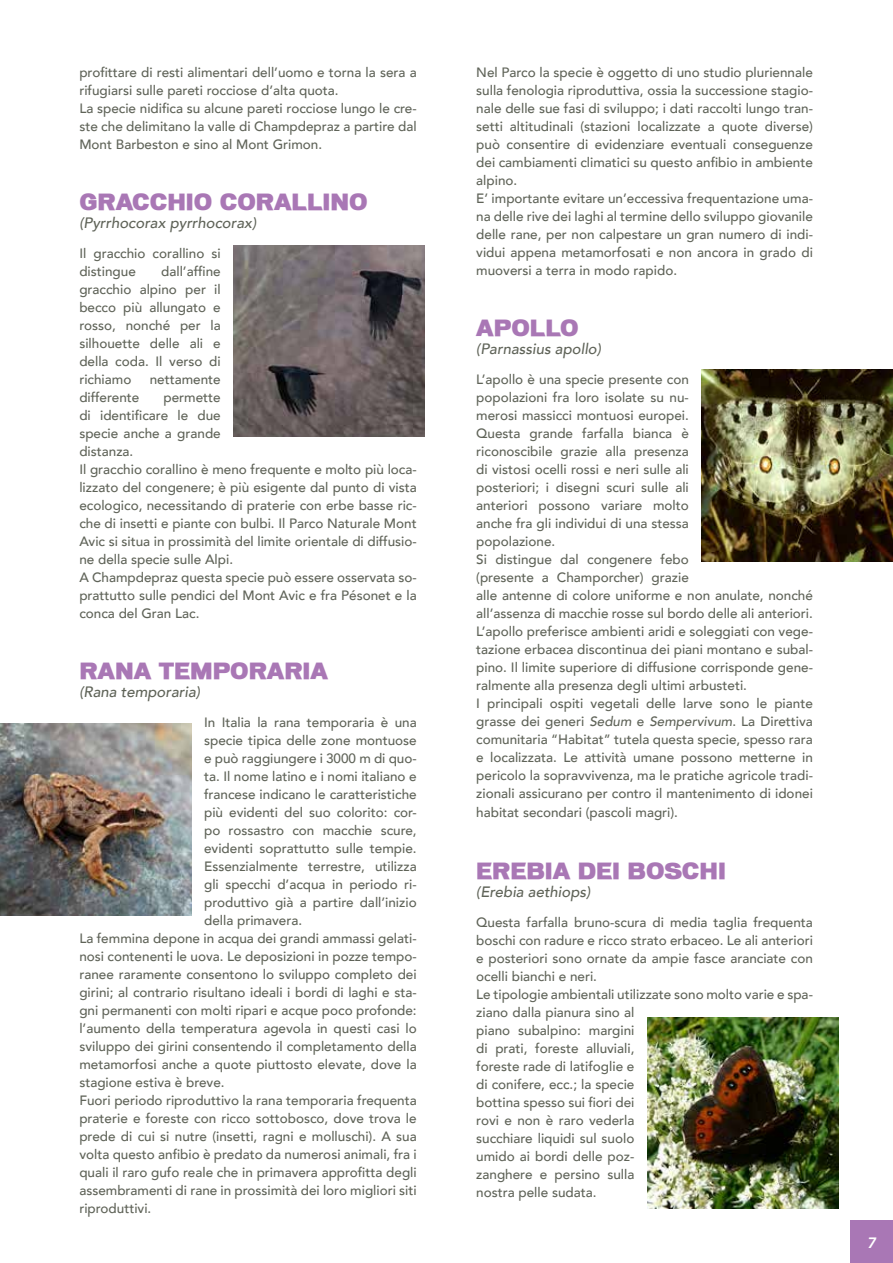
<style>
.page{position:relative;width:893px;height:1263px;background:#fff}
.page>*{position:absolute;margin:0;border:0;box-sizing:border-box;transform-origin:0 0}
.t1{font:21px "Macromedia";color:#a977b5}
.t2{font:italic 500 15px "Avenir";color:#5f6358}
.t3{font:italic 800 15px "Avenir";color:#fff}
.t4{font:500 13.5px/18px "Avenir";color:#5f6358}
.s1{font-style:italic}
</style>
<div class="page">
<img style="left:648px;top:1017px;width:191px;height:192px">
<img style="left:234px;top:246px;width:191px;height:191px">
<img style="left:702px;top:370px;width:191px;height:191px">
<img style="left:0;top:724px;width:191px;height:191px">
<div style="left:850px;top:1220px;width:43px;height:43px;background:#a977b5"></div>
<p class="t4" style="left:79px;top:62px;width:339px">profittare di resti alimentari dell’uomo e torna la sera a rifugiarsi sulle pareti rocciose d’alta quota.<br>La specie nidifica su alcune pareti rocciose lungo le cre&shy;ste che delimitano la valle di Champdepraz a partire dal Mont Barbeston e sino al Mont Grimon.</p>
<h1 class="t1" style="left:79px;top:189px;width:290px">GRACCHIO CORALLINO</h1>
<p class="t2" style="left:79px;top:214px;width:178px">(Pyrrhocorax pyrrhocorax)</p>
<p class="t4" style="left:79px;top:243px;width:143px">Il gracchio corallino si distingue</p>
<p class="t4" style="left:79px;top:261px;width:143px;text-align:justify;text-indent:82px">dall’affine gracchio alpino per il becco più allungato e rosso, nonché per la silhouette delle ali e della coda. Il verso di richiamo</p>
<p class="t4" style="left:150px;top:369px;width:73px">nettamente</p>
<p class="t4" style="left:79px;top:387px;width:62px">differente</p>
<p class="t4" style="left:79px;top:387px;width:339px;text-indent:84px">permette<br>di identificare le due<br>specie anche a grande<br>distanza.<br>Il gracchio corallino è meno frequente e molto più loca&shy;lizzato del congenere; è più esigente dal punto di vista ecologico, necessitando di praterie con erbe basse ric&shy;che di insetti e piante con bulbi. Il Parco Naturale Mont Avic si situa in prossimità del limite orientale di diffusio&shy;ne della specie sulle Alpi.<br>A Champdepraz questa specie può essere osservata so&shy;prattutto sulle pendici del Mont Avic e fra Pésonet e la conca del Gran Lac.</p>
<h1 class="t1" style="left:79px;top:658px;width:250px">RANA TEMPORARIA</h1>
<p class="t2" style="left:79px;top:683px;width:122px">(Rana temporaria)</p>
<p class="t4" style="left:204px;top:713px;width:214px">In Italia la rana temporaria è una</p>
<p class="t4" style="left:204px;top:731px;width:214px">specie tipica delle zone montuose</p>
<p class="t4" style="left:204px;top:749px;width:214px">e può raggiungere i 3000 m di quo-</p>
<p class="t4" style="left:204px;top:767px;width:214px">ta. Il nome latino e i nomi italiano e</p>
<p class="t4" style="left:204px;top:785px;width:214px">francese indicano le caratteristiche</p>
<p class="t4" style="left:204px;top:803px;width:214px">più evidenti del suo colorito: cor-</p>
<p class="t4" style="left:204px;top:821px;width:214px">po rossastro con macchie scure,</p>
<p class="t4" style="left:204px;top:839px;width:214px">evidenti soprattutto sulle tempie.</p>
<p class="t4" style="left:204px;top:857px;width:214px">Essenzialmente terrestre, utilizza</p>
<p class="t4" style="left:204px;top:875px;width:214px">gli specchi d’acqua in periodo ri-</p>
<p class="t4" style="left:204px;top:893px;width:214px">produttivo già a partire dall’inizio</p>
<p class="t4" style="left:204px;top:911px;width:99px">della primavera.</p>
<p class="t4" style="left:79px;top:929px;width:339px">La femmina depone in acqua dei grandi ammassi gelati-</p>
<p class="t4" style="left:79px;top:947px;width:339px">nosi contenenti le uova. Le deposizioni in pozze tempo-</p>
<p class="t4" style="left:79px;top:965px;width:339px">ranee raramente consentono lo sviluppo completo dei</p>
<p class="t4" style="left:79px;top:983px;width:339px">girini; al contrario risultano ideali i bordi di laghi e sta-</p>
<p class="t4" style="left:79px;top:1001px;width:339px">gni permanenti con molti ripari e acque poco profonde:</p>
<p class="t4" style="left:79px;top:1019px;width:339px">l’aumento della temperatura agevola in questi casi lo</p>
<p class="t4" style="left:79px;top:1037px;width:339px">sviluppo dei girini consentendo il completamento della</p>
<p class="t4" style="left:79px;top:1055px;width:339px">metamorfosi anche a quote piuttosto elevate, dove la</p>
<p class="t4" style="left:79px;top:1073px;width:147px">stagione estiva è breve.</p>
<p class="t4" style="left:79px;top:1091px;width:339px">Fuori periodo riproduttivo la rana temporaria frequenta</p>
<p class="t4" style="left:79px;top:1109px;width:339px">praterie e foreste con ricco sottobosco, dove trova le</p>
<p class="t4" style="left:79px;top:1127px;width:339px">prede di cui si nutre (insetti, ragni e molluschi). A sua</p>
<p class="t4" style="left:79px;top:1145px;width:339px">volta questo anfibio è predato da numerosi animali, fra i</p>
<p class="t4" style="left:79px;top:1163px;width:339px">quali il raro gufo reale che in primavera approfitta degli</p>
<p class="t4" style="left:79px;top:1181px;width:339px">assembramenti di rane in prossimità dei loro migliori siti</p>
<p class="t4" style="left:79px;top:1199px;width:73px">riproduttivi.</p>
<p class="t4" style="left:476px;top:62px;width:338px">Nel Parco la specie è oggetto di uno studio pluriennale sulla fenologia riproduttiva, ossia la successione stagio&shy;nale delle sue fasi di sviluppo; i dati raccolti lungo tran&shy;setti altitudinali (stazioni localizzate a quote diverse) può consentire di evidenziare eventuali conseguenze dei cambiamenti climatici su questo anfibio in ambiente alpino.<br>E’ importante evitare un’eccessiva frequentazione uma&shy;na delle rive dei laghi al termine dello sviluppo giovanile delle rane, per non calpestare un gran numero di indi&shy;vidui appena metamorfosati e non ancora in grado di muoversi a terra in modo rapido.</p>
<h1 class="t1" style="left:476px;top:315px;width:104px">APOLLO</h1>
<p class="t2" style="left:476px;top:340px;width:126px">(Parnassius apollo)</p>
<p class="t4" style="left:476px;top:369px;width:338px">L’apollo è una specie presente con<br>popolazioni fra loro isolate su nu-<br>merosi massicci montuosi europei.<br>Questa grande farfalla bianca è<br>riconoscibile grazie alla presenza<br>di vistosi ocelli rossi e neri sulle ali<br>posteriori; i disegni scuri sulle ali<br>anteriori possono variare molto<br>anche fra gli individui di una stessa<br>popolazione.<br>Si distingue dal congenere febo<br>(presente a Champorcher) grazie<br>alle antenne di colore uniforme e non anulate, nonché all’assenza di macchie rosse sul bordo delle ali anteriori.<br>L’apollo preferisce ambienti aridi e soleggiati con vege&shy;tazione erbacea discontinua dei piani montano e subal&shy;pino. Il limite superiore di diffusione corrisponde gene&shy;ralmente alla presenza degli ultimi arbusteti.<br>I principali ospiti vegetali delle larve sono le piante grasse dei generi <span class="s1">Sedum</span> e <span class="s1">Sempervivum</span>. La Direttiva comunitaria “Habitat” tutela questa specie, spesso rara e localizzata. Le attività umane possono metterne in pericolo la sopravvivenza, ma le pratiche agricole tradi&shy;zionali assicurano per contro il mantenimento di idonei</p>
<p class="t4" style="left:476px;top:803px;width:203px">habitat secondari (pascoli magri).</p>
<h1 class="t1" style="left:476px;top:858px;width:251px">EREBIA DEI BOSCHI</h1>
<p class="t2" style="left:476px;top:882px;width:116px">(Erebia aethiops)</p>
<p class="t4" style="left:476px;top:912px;width:338px">Questa farfalla bruno-scura di media taglia frequenta boschi con radure e ricco strato erbaceo. Le ali anteriori e posteriori sono ornate da ampie fasce aranciate con ocelli bianchi e neri.<br>Le tipologie ambientali utilizzate sono molto varie e spa&shy;ziano dalla pianura sino al<br>piano subalpino: margini<br>di prati, foreste alluviali,<br>foreste rade di latifoglie e<br>di conifere, ecc.; la specie<br>bottina spesso sui fiori dei<br>rovi e non è raro vederla<br>succhiare liquidi sul suolo<br>umido ai bordi delle poz-<br>zanghere e persino sulla<br>nostra pelle sudata.</p>
<p class="t3" style="left:867px;top:1233px;width:10px">7</p>
</div>
